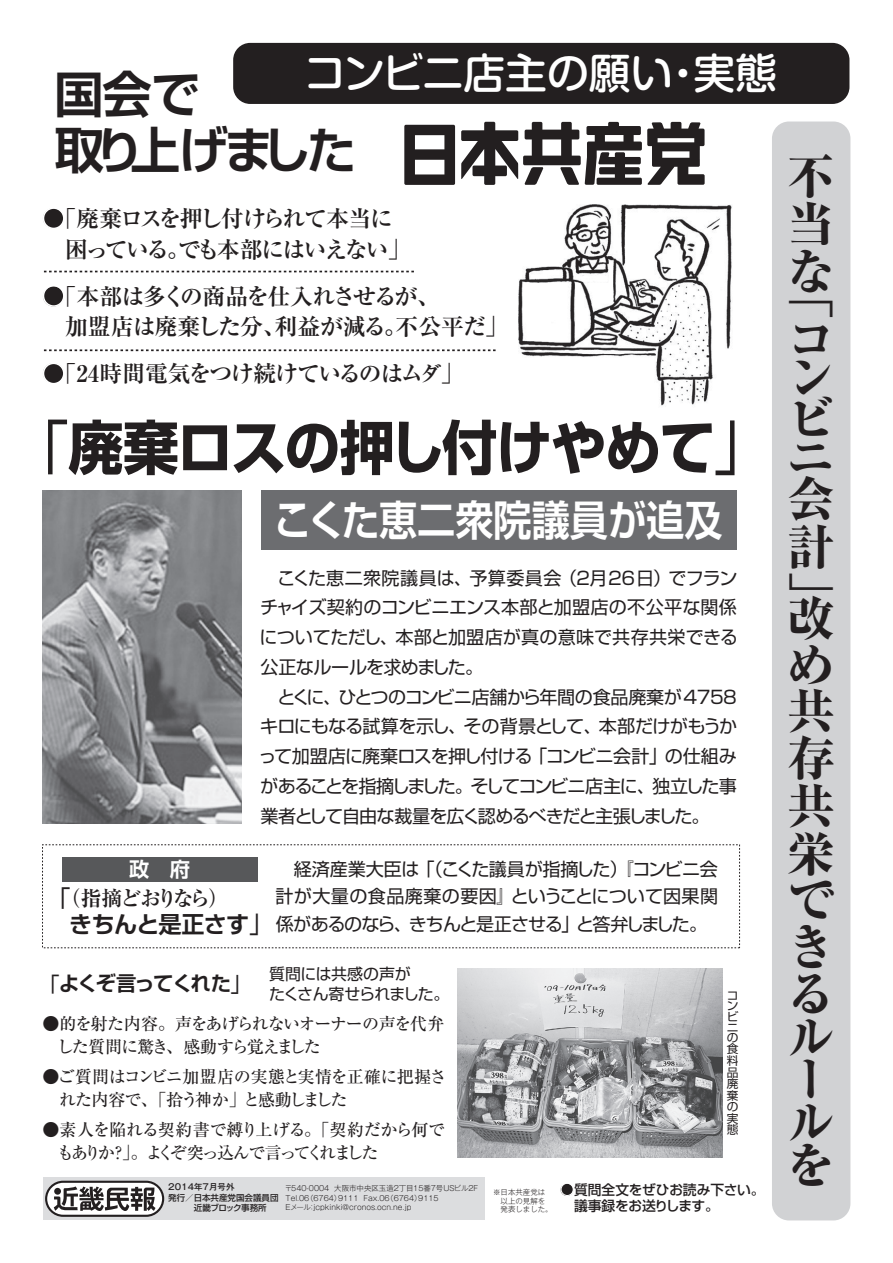
<style>
.page{position:relative;width:893px;height:1263px;background:#fff}
.page>*{position:absolute;margin:0;border:0;box-sizing:border-box;transform-origin:0 0}
.t1{font:700 58.5px "Shin Go Pr 5";letter-spacing:-.025em;color:#231f20;scale:.95 1}
.t2{font:700 49.8px "Shin Go Pr 5 De";letter-spacing:-.15em;color:#231f20}
.t3{font:700 49.8px "Shin Go Pr 5 De";letter-spacing:-.1em;color:#231f20}
.t4{font:800 47.85px/47px "Ryumin Pr 5";color:#231f20}
.t5{font:500 41.85px "Shin M Go Pro";color:#fff}
.t6{font:700 41.7px "Shin Go Pr 5 De";color:#fff;scale:.92 1}
.t7{font:700 23.1px "Shin Go Pr 5 De";letter-spacing:-.03em;color:#231f20}
.t8{font:700 22.8px/30.9px "Ryumin Pr 5";letter-spacing:-.035em;color:#231f20}
.t9{font:700 22.8px/30.9px "Ryumin Pr 5";letter-spacing:-.085em;color:#231f20}
.t10{font:700 22.8px "Ryumin Pr 5";letter-spacing:-.065em;color:#231f20}
.t11{font:700 20.85px "Ryumin Pr 5";letter-spacing:-.15em;color:#231f20}
.t12{font:700 20.25px "Shin Go Pr 5 De";letter-spacing:-.08em;color:#231f20}
.t13{font:700 20.25px "Shin Go Pr 5 De";color:#fff}
.t14{font:18px/29.7px "Shin Go Pr 5";letter-spacing:-.035em;color:#231f20}
.t15{font:500 16.95px/23.4px "Ryumin Pr 5";letter-spacing:-.075em;color:#231f20}
.t16{font:500 16.95px/23.4px "Ryumin Pr 5";letter-spacing:-.045em;color:#231f20}
.t17{font:15.9px/20.2px "Shin Go Pr 5";letter-spacing:-.03em;color:#231f20}
.t18{font:500 13.8px/16.5px "Shin Go Pr 5";letter-spacing:-.015em;color:#231f20}
.t19{font:11.7px/11.6px "Shin Go Pr 5";color:#231f20}
.t20{font:500 8.55px/10.6px "Shin Go Pr 5";color:#231f20}
.t21{font:500 8.55px "Gothic MB101 Pr 5";color:#231f20}
.t22{font:300 7.5px/9.6px "Gothic MB101 Pr 5";color:#231f20}
.s1{font-weight:400}
.s2{font-family:"Shin Go Pr 5";font-weight:400;font-size:23.1px}
.s3{font-family:"Shin Go Pr 5";font-weight:400}
</style>
<div class="page">
<div style="left:43px;top:1177px;width:441px;height:43px;background:#dcdddf"></div>
<div style="left:772px;top:122px;width:78px;height:1098px;background:#d1d2d4;border-radius:17px"></div>
<div style="left:233px;top:43px;width:616px;height:61px;background:#231f20;border-radius:17px"></div>
<div style="left:46px;top:1182px;width:117px;height:34px;background:#fff;border-radius:17px"></div>
<div style="left:45px;top:1181px;width:119px;height:36px;border:2px solid #231f20;border-radius:17px"></div>
<svg style="left:54px;top:1186px;width:102px;height:25px"></svg>
<svg style="left:461px;top:122px;width:244px;height:63px"></svg>
<svg style="left:404px;top:125px;width:51px;height:60px"></svg>
<img style="left:518px;top:204px;width:214px;height:202px">
<div style="left:43px;top:207px;width:22px;height:22px;border:2px solid #fff;border-radius:50%"></div>
<div style="left:43px;top:285px;width:22px;height:22px;border:2px solid #fff;border-radius:50%"></div>
<div style="left:43px;top:363px;width:22px;height:21px;border:2px solid #fff;border-radius:50%"></div>
<img style="left:43px;top:491px;width:198px;height:332px">
<div style="left:262px;top:491px;width:475px;height:59px;background:#6c6d70"></div>
<div style="left:561px;top:1183px;width:13px;height:13px;border:1px solid #fff;border-radius:50%"></div>
<img style="left:457px;top:969px;width:265px;height:188px">
<svg style="left:44px;top:271px;width:370px;height:1px"></svg>
<svg style="left:44px;top:349px;width:452px;height:2px"></svg>
<div style="left:62px;top:857px;width:195px;height:25px;background:#57585a"></div>
<h3 class="t5" style="left:304px;top:39px;width:474px">コンビニ店主の願い・実態</h3>
<h2 class="t2" style="left:55px;top:109px;width:303px">取り上げました</h2>
<h2 class="t3" style="left:54px;top:53px;width:148px">国会で</h2>
<p class="t9" style="left:42px;top:201px;width:370px">●「廃棄ロスを押し付けられて本当に　困っている。でも本部にはいえない」</p>
<p class="t8" style="left:42px;top:279px;width:467px">●「本部は多くの商品を仕入れさせるが、<br>　加盟店は廃棄した分、利益が減る。不公平だ」</p>
<p class="t10" style="left:42px;top:356px;width:423px">●「24時間電気をつけ続けているのはムダ」</p>
<h1 class="t1" style="left:13px;top:401px;width:798px"><span class="s1">「</span>廃棄ロスの押し付けやめて<span class="s1">」</span></h1>
<h3 class="t6" style="left:274px;top:486px;width:489px">こくた恵二衆院議員が追及</h3>
<p class="t14" style="left:258px;top:561px;width:481px">　こくた恵二衆院議員は、予算委員会（２月26日）でフランチャイズ契約のコンビニエンス本部と加盟店の不公平な関係についてただし、本部と加盟店が真の意味で共存共栄できる公正なルールを求めました。<br>　とくに、ひとつのコンビニ店舗から年間の食品廃棄が4758キロにもなる試算を示し、その背景として、本部だけがもうかって加盟店に廃棄ロスを押し付ける「コンビニ会計」の仕組みがあることを指摘しました。そしてコンビニ店主に、独立した事業者として自由な裁量を広く認めるべきだと主張しました。</p>
<p class="t14" style="left:276px;top:853px;width:444px;line-height:27.6px;text-align:justify">　経済産業大臣は「（こくた議員が指摘した）『コンビニ会計が大量の食品廃棄の要因』ということについて因果関係があるのなら、きちんと是正させる」と答弁しました。</p>
<p class="t13" style="left:129px;top:853px;width:62px">政　府</p>
<p class="t11" style="left:59px;top:882px;width:172px"><span class="s2">｢</span>（指摘どおりなら）</p>
<p class="t7" style="left:69px;top:905px;width:205px">きちんと是正さす<span class="s3">」</span></p>
<p class="t12" style="left:39px;top:967px;width:213px"><span class="s3">「</span>よくぞ言ってくれた<span class="s3">」</span></p>
<p class="t17" style="left:269px;top:962px;width:182px">質問には共感の声が<br>たくさん寄せられました。</p>
<p class="t15" style="left:57px;top:1010px;width:389px;text-indent:-14px">●的を射た内容。声をあげられないオーナーの声を代弁した質問に驚き、感動すら覚えました</p>
<p class="t16" style="left:59px;top:1063px;width:389px;text-indent:-17px">●ご質問はコンビニ加盟店の実態と実情を正確に把握された内容で、「拾う神か」と感動しました</p>
<p class="t15" style="left:57px;top:1117px;width:389px;text-indent:-15px">●素人を陥れる契約書で縛り上げる。「契約だから何でもありか？」。よくぞ突っ込んで言ってくれました</p>
<p class="t21" style="left:168px;top:1179px;width:68px">2014年7月号外</p>
<p class="t20" style="left:168px;top:1191px;width:112px">発行／日本共産党国会議員団　　　近畿ブロック事務所</p>
<p class="t22" style="left:493px;top:1186px;width:61px;line-height:9px">※日本共産党は　以上の見解を　発表しました。</p>
<p class="t22" style="left:285px;top:1183px;width:195px">〒540-0004 大阪市中央区玉造2丁目15番7号USビル2F<br>Tel.06（6764）9111 Fax.06（6764）9115<br>Eメール：jcpkinki@cronos.ocn.ne.jp</p>
<p class="t19" style="left:727px;top:989px;width:13px;line-height:10.5px">コンビニの</p>
<p class="t19" style="left:727px;top:1042px;width:13px;text-align:justify">食料品廃棄の実態</p>
<p class="t18" style="left:560px;top:1180px;width:206px">●質問全文をぜひお読み下さい。　議事録をお送りします。</p>
<h3 class="t4" style="left:787px;top:150px;width:47px;line-height:47.8px;text-align:justify">不当な</h3>
<h3 class="t4" style="left:787px;top:273px;width:47px;line-height:40.5px;text-align:justify">「コンビニ会</h3>
<h3 class="t4" style="left:787px;top:520px;width:48px;line-height:47.8px">計」</h3>
<h3 class="t4" style="left:787px;top:592px;width:48px">改め共存共栄できる</h3>
<h3 class="t4" style="left:787px;top:1011px;width:47px;line-height:43.3px">ルールを</h3>
</div>
